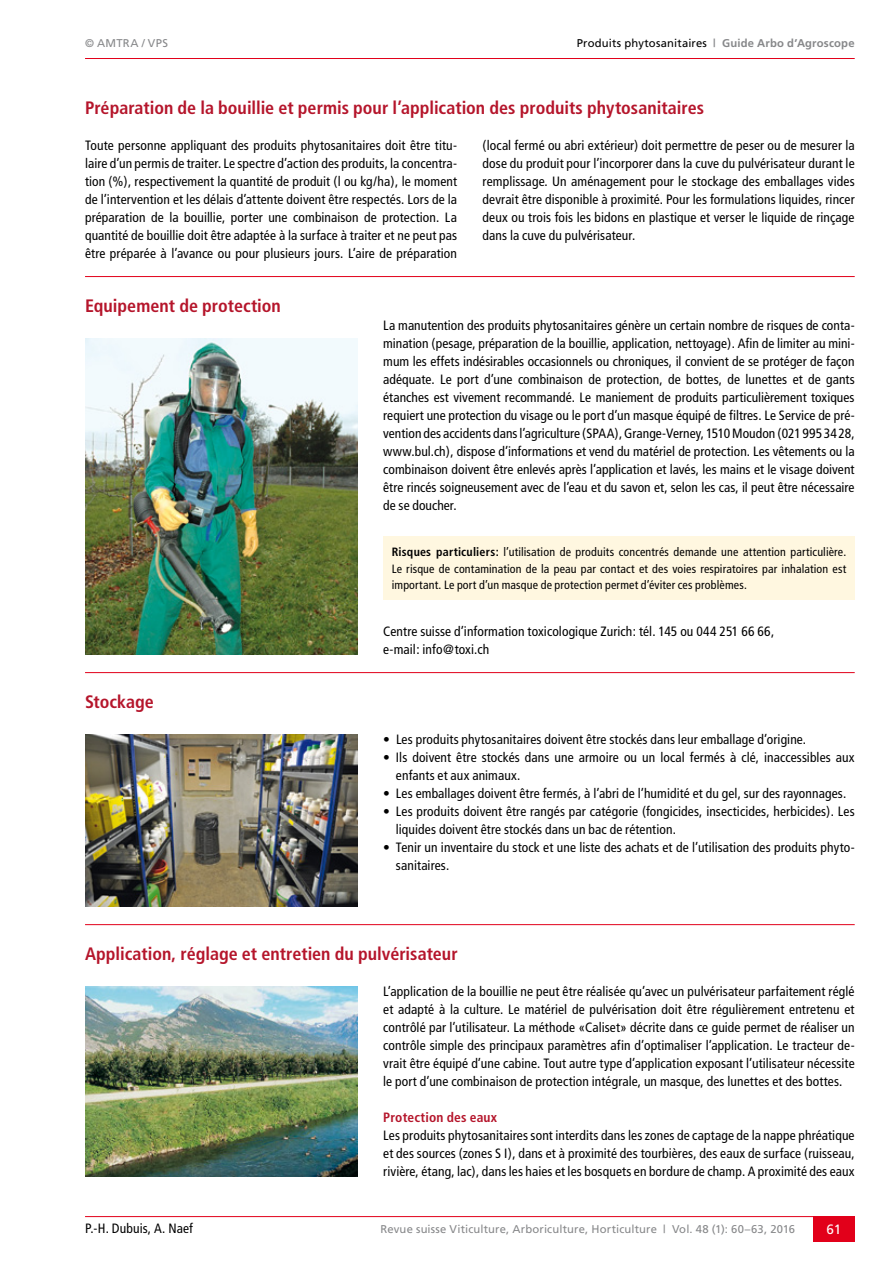
<style>
.page{position:relative;width:893px;height:1263px;background:#fff}
.page>*{position:absolute;margin:0;border:0;box-sizing:border-box;transform-origin:0 0}
.t1{font:700 condensed 18px "Frutiger";color:#b5152b}
.t2{font:condensed 13.5px/18px "Frutiger";letter-spacing:.005em;color:#000;text-align:justify}
.t3{font:700 condensed 13.5px "Frutiger";letter-spacing:.015em;color:#b5152b}
.t4{font:13.5px "Frutiger";color:#fff}
.t5{font:condensed 12px/16.5px "Frutiger";letter-spacing:.015em;color:#000;text-align:justify}
.t6{font:11.25px "Frutiger";letter-spacing:.015em;color:#87888a}
.t7{font:11.25px "Frutiger";letter-spacing:.015em;color:#000}
.s1{font-weight:700;color:#87888a}
.s2{font-weight:700}
</style>
<div class="page">
<hr style="left:85px;top:58px;width:770px;height:1px;background:#e2001a">
<hr style="left:85px;top:1216px;width:770px;height:1px;background:#e2001a">
<div style="left:813px;top:1216px;width:42px;height:26px;background:#e2001a"></div>
<hr style="left:85px;top:276px;width:770px;height:1px;background:#e2001a">
<hr style="left:85px;top:924px;width:770px;height:1px;background:#e2001a">
<hr style="left:85px;top:672px;width:770px;height:1px;background:#e2001a">
<img style="left:85px;top:734px;width:273px;height:172px">
<img style="left:85px;top:338px;width:273px;height:316px">
<img style="left:85px;top:986px;width:273px;height:190px">
<div style="left:383px;top:537px;width:472px;height:63px;background:#fff7e0"></div>
<p class="t6" style="left:85px;top:37px;width:84px">© AMTRA / VPS</p>
<p class="t7" style="left:577px;top:37px;width:279px">Produits phytosanitaires <span class="s1">| Guide Arbo d’Agroscope</span></p>
<h1 class="t1" style="left:85px;top:97px;width:621px">Préparation de la bouillie et permis pour l’application des produits phytosanitaires</h1>
<p class="t2" style="left:85px;top:137px;width:374px">Toute personne appliquant des produits phytosanitaires doit être titu&shy;laire d’un permis de traiter. Le spectre d’action des produits, la concentra&shy;tion (%), respectivement la quantité de produit (l ou kg/ha), le moment de l’intervention et les délais d’attente doivent être respectés. Lors de la préparation de la bouillie, porter une combinaison de protection. La quantité de bouillie doit être adaptée à la surface à traiter et ne peut pas être préparée à l’avance ou pour plusieurs jours. L’aire de préparation</p>
<p class="t2" style="left:483px;top:137px;width:374px">(local fermé ou abri extérieur) doit permettre de peser ou de mesurer la dose du produit pour l’incorporer dans la cuve du pulvérisateur durant le remplissage. Un aménagement pour le stockage des emballages vides devrait être disponible à proximité. Pour les formulations liquides, rincer deux ou trois fois les bidons en plastique et verser le liquide de rinçage dans la cuve du pulvérisateur.</p>
<h1 class="t1" style="left:85px;top:295px;width:197px">Equipement de protection</h1>
<p class="t2" style="left:383px;top:317px;width:473px">La manutention des produits phytosanitaires génère un certain nombre de risques de conta&shy;mination (pesage, préparation de la bouillie, application, nettoyage). Afin de limiter au mini&shy;mum les effets indésirables occasionnels ou chroniques, il convient de se protéger de façon adéquate. Le port d’une combinaison de protection, de bottes, de lunettes et de gants étanches est vivement recommandé. Le maniement de produits particulièrement toxiques requiert une protection du visage ou le port d’un masque équipé de filtres. Le Service de pré&shy;vention des accidents dans l’agriculture (SPAA), Grange-Verney, 1510 Moudon (0219953428, www.bul.ch), dispose d’informations et vend du matériel de protection. Les vêtements ou la combinaison doivent être enlevés après l’application et lavés, les mains et le visage doivent être rincés soigneusement avec de l’eau et du savon et, selon les cas, il peut être nécessaire de se doucher.</p>
<p class="t5" style="left:392px;top:544px;width:456px"><span class="s2">Risques particuliers:</span> l’utilisation de produits concentrés demande une attention particulière.<br>Le risque de contamination de la peau par contact et des voies respiratoires par inhalation est important. Le port d’un masque de protection permet d’éviter ces problèmes.</p>
<p class="t2" style="left:383px;top:623px;width:392px">Centre suisse d’information toxicologique Zurich: tél. 145 ou 044 251 66 66, e-mail: info@toxi.ch</p>
<h1 class="t1" style="left:85px;top:691px;width:70px">Stockage</h1>
<p class="t2" style="left:383px;top:731px;width:424px">• Les produits phytosanitaires doivent être stockés dans leur emballage d’origine.</p>
<p class="t2" style="left:396px;top:749px;width:460px;text-indent:-13px">• Ils doivent être stockés dans une armoire ou un local fermés à clé, inaccessibles aux enfants et aux animaux.</p>
<p class="t2" style="left:383px;top:785px;width:465px">• Les emballages doivent être fermés, à l’abri de l’humidité et du gel, sur des rayonnages.</p>
<p class="t2" style="left:396px;top:803px;width:460px;text-indent:-13px">• Les produits doivent être rangés par catégorie (fongicides, insecticides, herbicides). Les liquides doivent être stockés dans un bac de rétention.</p>
<p class="t2" style="left:396px;top:839px;width:460px;text-indent:-13px">• Tenir un inventaire du stock et une liste des achats et de l’utilisation des produits phyto&shy;sanitaires.</p>
<h1 class="t1" style="left:85px;top:943px;width:374px">Application, réglage et entretien du pulvérisateur</h1>
<p class="t2" style="left:383px;top:983px;width:473px">L’application de la bouillie ne peut être réalisée qu’avec un pulvérisateur parfaitement réglé et adapté à la culture. Le matériel de pulvérisation doit être régulièrement entretenu et contrôlé par l’utilisateur. La méthode «Caliset» décrite dans ce guide permet de réaliser un contrôle simple des principaux paramètres afin d’optimaliser l’application. Le tracteur de&shy;vrait être équipé d’une cabine. Tout autre type d’application exposant l’utilisateur nécessite le port d’une combinaison de protection intégrale, un masque, des lunettes et des bottes.</p>
<p class="t3" style="left:383px;top:1109px;width:115px">Protection des eaux</p>
<p class="t2" style="left:383px;top:1127px;width:473px">Les produits phytosanitaires sont interdits dans les zones de captage de la nappe phréatique et des sources (zones S I), dans et à proximité des tourbières, des eaux de surface (ruisseau, rivière, étang, lac), dans les haies et les bosquets en bordure de champ. A proximité des eaux</p>
<p class="t2" style="left:85px;top:1219px;width:109px">P.-H. Dubuis, A. Naef</p>
<p class="t6" style="left:380px;top:1223px;width:416px">Revue suisse Viticulture, Arboriculture, Horticulture | Vol. 48 (1): 60–63, 2016</p>
<p class="t4" style="left:826px;top:1221px;width:17px">61</p>
</div>
